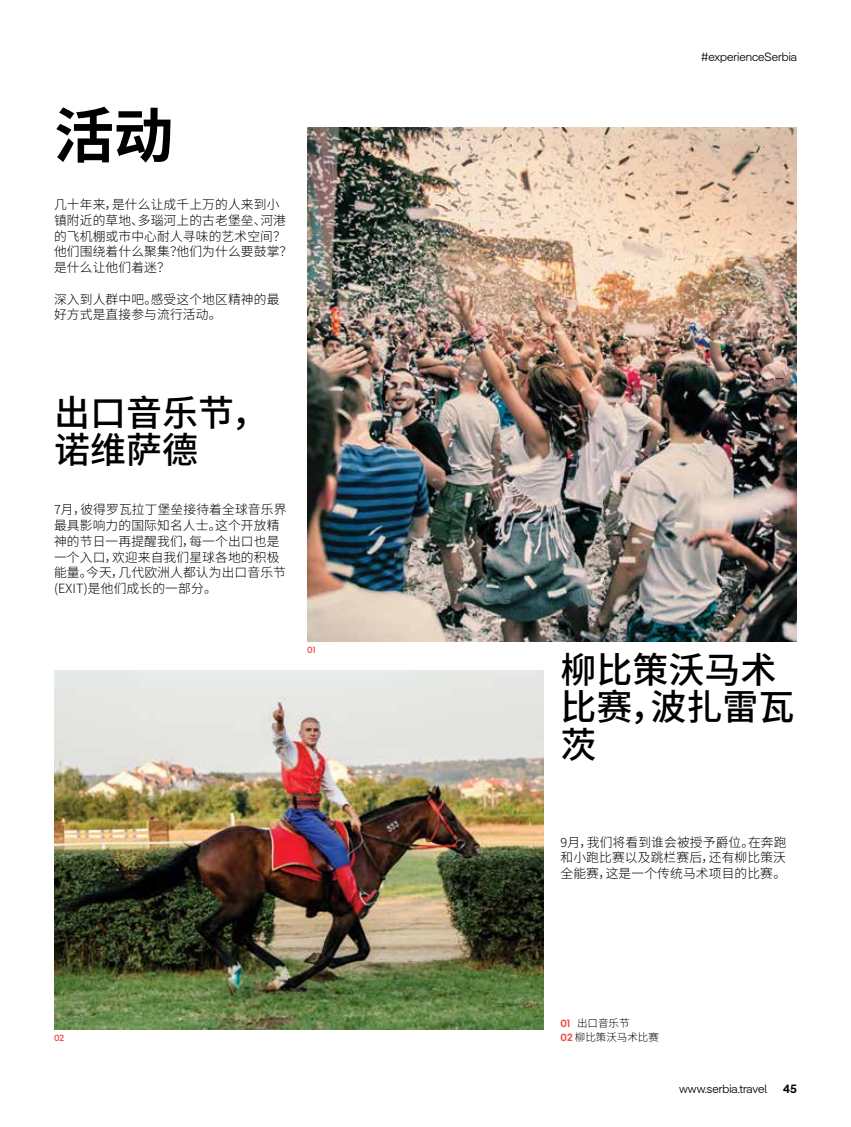
<style>
.page{position:relative;width:851px;height:1127px;background:#fff}
.page>*{position:absolute;margin:0;border:0;box-sizing:border-box;transform-origin:0 0}
.t1{font:700 60px "Noto Sans SC";color:#000}
.t2{font:500 36px/37.5px "Noto Sans SC";color:#000}
.t3{font:300 12.75px/15.8px "Noto Sans SC";letter-spacing:.01em;color:#000}
.t4{font:300 12px "Pangea";color:#000}
.t5{font:600 12px "Pangea";color:#000}
.t6{font:300 10.5px/13.5px "Noto Sans SC";color:#000101}
.t7{font:500 9px "Pangea";color:#f04942}
.s1{font-family:"Pangea";font-weight:600;color:#f04942}
</style>
<div class="page">
<img style="left:307px;top:128px;width:489px;height:513px">
<img style="left:54px;top:670px;width:489px;height:360px">
<h1 class="t1" style="left:54px;top:102px;width:121px">活动</h1>
<p class="t3" style="left:54px;top:197px;width:240px">几十年来，是什么让成千上万的人来到小镇附近的草地、多瑙河上的古老堡垒、河港的飞机棚或市中心耐人寻味的艺术空间？他们围绕着什么聚集？他们为什么要鼓掌？是什么让他们着迷？</p>
<p class="t3" style="left:54px;top:291px;width:227px">深入到人群中吧。感受这个地区精神的最好方式是直接参与流行活动。</p>
<h2 class="t2" style="left:54px;top:394px;width:215px">出口音乐节，诺维萨德</h2>
<p class="t3" style="left:54px;top:502px;width:234px">7月，彼得罗瓦拉丁堡垒接待着全球音乐界最具影响力的国际知名人士。这个开放精神的节日一再提醒我们，每一个出口也是一个入口，欢迎来自我们星球各地的积极能量。今天，几代欧洲人都认为出口音乐节(EXIT)是他们成长的一部分。</p>
<p class="t7" style="left:307px;top:643px;width:10px">01</p>
<p class="t7" style="left:54px;top:1032px;width:12px">02</p>
<p class="t4" style="left:701px;top:48px;width:97px">#experienceSerbia</p>
<h2 class="t2" style="left:560px;top:651px;width:235px">柳比策沃马术比赛，波扎雷瓦茨</h2>
<p class="t3" style="left:560px;top:834px;width:227px;text-align:justify">9月，我们将看到谁会被授予爵位。在奔跑和小跑比赛以及跳栏赛后，还有柳比策沃全能赛，这是一个传统马术项目的比赛。</p>
<p class="t6" style="left:560px;top:1016px;width:100px"><span class="s1">01</span> 出口音乐节<br><span class="s1">02</span> 柳比策沃马术比赛</p>
<p class="t4" style="left:679px;top:1080px;width:90px">www.serbia.travel</p>
<p class="t5" style="left:783px;top:1080px;width:15px">45</p>
</div>
